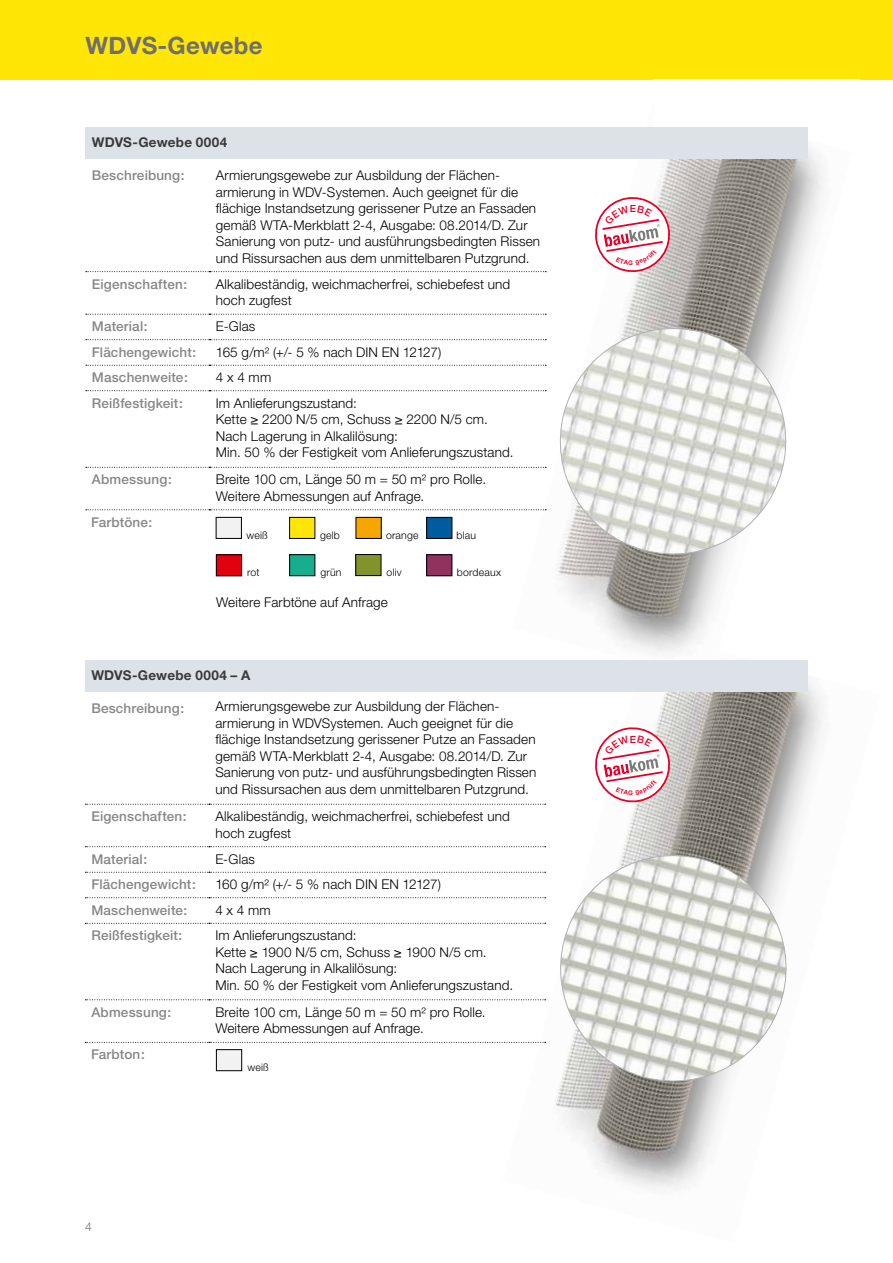
<style>
.page{position:relative;width:893px;height:1263px;background:#fff}
.page>*{position:absolute;margin:0;border:0;box-sizing:border-box;transform-origin:0 0}
.t1{font:700 24px "Helvetica Neue LT Pro";letter-spacing:.01em;color:#6f6f6e}
.t2{font:300 13.5px/16.5px "Helvetica Neue LT Pro";letter-spacing:.01em;color:#000}
.t3{font:500 13.5px "Helvetica Neue";letter-spacing:.01em;color:#878786}
.t4{font:700 13.5px "Helvetica Neue LT Pro";letter-spacing:.02em;color:#3b3b3a}
.t5{font:300 12px "Helvetica Neue";color:#6f6f6e}
.t6{font:300 10.5px "Helvetica Neue LT Pro";letter-spacing:.02em;color:#000}
.t7{font:500 9.9px "Helvetica Neue";color:#e40028}
.t8{font:700 6.3px "Arial";color:#e40028}
</style>
<div class="page">
<img style="left:503px;top:681px;width:321px;height:509px">
<svg style="left:547px;top:842px;width:252px;height:251px"></svg>
<img style="left:512px;top:148px;width:312px;height:533px">
<svg style="left:547px;top:315px;width:252px;height:251px"></svg>
<div style="left:0;top:0;width:893px;height:79px;background:#ffe607"></div>
<div style="left:85px;top:660px;width:722px;height:31px;background:#dce2e7"></div>
<svg style="left:85px;top:846px;width:461px;height:1px"></svg>
<svg style="left:85px;top:872px;width:461px;height:1px"></svg>
<svg style="left:85px;top:897px;width:461px;height:1px"></svg>
<svg style="left:85px;top:923px;width:461px;height:1px"></svg>
<svg style="left:85px;top:999px;width:461px;height:1px"></svg>
<svg style="left:85px;top:1042px;width:461px;height:1px"></svg>
<svg style="left:85px;top:804px;width:461px;height:1px"></svg>
<div style="left:85px;top:127px;width:723px;height:32px;background:#dce2e7"></div>
<svg style="left:86px;top:271px;width:460px;height:1px"></svg>
<svg style="left:86px;top:314px;width:460px;height:1px"></svg>
<svg style="left:86px;top:339px;width:460px;height:1px"></svg>
<svg style="left:86px;top:365px;width:460px;height:1px"></svg>
<svg style="left:86px;top:390px;width:460px;height:1px"></svg>
<svg style="left:86px;top:467px;width:460px;height:1px"></svg>
<svg style="left:86px;top:509px;width:460px;height:1px"></svg>
<div style="left:216px;top:1050px;width:26px;height:21px;background:#f2f2f2"></div>
<div style="left:216px;top:1049px;width:26px;height:22px;border:1px solid #000"></div>
<div style="left:290px;top:517px;width:25px;height:21px;background:#ffe607"></div>
<div style="left:289px;top:517px;width:26px;height:21px;border:1px solid #000"></div>
<div style="left:216px;top:555px;width:26px;height:21px;background:#e3000f"></div>
<div style="left:216px;top:555px;width:26px;height:21px;border:1px solid #000"></div>
<div style="left:216px;top:517px;width:25px;height:21px;background:#f2f2f2"></div>
<div style="left:216px;top:517px;width:26px;height:21px;border:1px solid #000"></div>
<div style="left:290px;top:555px;width:25px;height:21px;background:#17ae8e"></div>
<div style="left:289px;top:555px;width:26px;height:21px;border:1px solid #000"></div>
<div style="left:356px;top:517px;width:25px;height:21px;background:#f7a600"></div>
<div style="left:356px;top:554px;width:25px;height:22px;background:#82932b"></div>
<div style="left:356px;top:554px;width:25px;height:22px;border:1px solid #000"></div>
<div style="left:427px;top:517px;width:25px;height:21px;background:#005c9f"></div>
<div style="left:427px;top:555px;width:25px;height:21px;background:#90325d"></div>
<div style="left:427px;top:555px;width:25px;height:21px;border:1px solid #000"></div>
<svg style="left:591px;top:193px;width:81px;height:83px"></svg>
<svg style="left:591px;top:723px;width:81px;height:83px"></svg>
<h1 class="t1" style="left:85px;top:30px;width:179px">WDVS-Gewebe</h1>
<p class="t4" style="left:92px;top:134px;width:137px">WDVS-Gewebe 0004</p>
<p class="t3" style="left:92px;top:167px;width:94px">Beschreibung:</p>
<p class="t2" style="left:216px;top:167px;width:326px">Armierungsgewebe zur Ausbildung der Flächen&shy;armierung in WDV-Systemen. Auch geeignet für die flächige Instandsetzung gerissener Putze an Fassaden gemäß WTA-Merkblatt 2-4, Ausgabe: 08.2014/D. Zur Sanierung von putz- und ausführungsbedingten Rissen und Rissursachen aus dem unmittelbaren Putzgrund.</p>
<p class="t3" style="left:92px;top:276px;width:97px">Eigenschaften:</p>
<p class="t2" style="left:216px;top:275px;width:296px">Alkalibeständig, weichmacherfrei, schiebefest und hoch zugfest</p>
<p class="t3" style="left:92px;top:318px;width:57px">Material:</p>
<p class="t2" style="left:216px;top:318px;width:41px">E-Glas</p>
<p class="t3" style="left:92px;top:344px;width:106px">Flächengewicht:</p>
<p class="t2" style="left:216px;top:343px;width:227px">165 g/m² (+/- 5 % nach DIN EN 12127)</p>
<p class="t3" style="left:92px;top:369px;width:98px">Maschenweite:</p>
<p class="t2" style="left:216px;top:369px;width:57px">4 x 4 mm</p>
<p class="t3" style="left:92px;top:395px;width:93px">Reißfestigkeit:</p>
<p class="t2" style="left:216px;top:394px;width:299px">Im Anlieferungszustand:<br>Kette ≥ 2200 N/5 cm, Schuss ≥ 2200 N/5 cm.<br>Nach Lagerung in Alkalilösung:<br>Min. 50 % der Festigkeit vom Anlieferungszustand.</p>
<p class="t3" style="left:92px;top:471px;width:82px">Abmessung:</p>
<p class="t2" style="left:216px;top:471px;width:272px">Breite 100 cm, Länge 50 m = 50 m² pro Rolle.<br>Weitere Abmessungen auf Anfrage.</p>
<p class="t3" style="left:91px;top:514px;width:63px">Farbtöne:</p>
<p class="t6" style="left:247px;top:528px;width:23px">weiß</p>
<p class="t6" style="left:320px;top:528px;width:21px">gelb</p>
<p class="t6" style="left:386px;top:528px;width:34px">orange</p>
<p class="t6" style="left:456px;top:528px;width:21px">blau</p>
<p class="t6" style="left:247px;top:566px;width:14px">rot</p>
<p class="t6" style="left:321px;top:566px;width:23px">grün</p>
<p class="t6" style="left:387px;top:566px;width:17px">oliv</p>
<p class="t6" style="left:457px;top:566px;width:46px">bordeaux</p>
<p class="t2" style="left:216px;top:594px;width:173px">Weitere Farbtöne auf Anfrage</p>
<p class="t4" style="left:91px;top:667px;width:160px">WDVS-Gewebe 0004 – A</p>
<p class="t3" style="left:91px;top:700px;width:94px">Beschreibung:</p>
<p class="t2" style="left:215px;top:698px;width:322px">Armierungsgewebe zur Ausbildung der Flächen&shy;armierung in WDVSystemen. Auch geeignet für die flächige Instandsetzung gerissener Putze an Fassaden gemäß WTA-Merkblatt 2-4, Ausgabe: 08.2014/D. Zur Sanierung von putz- und ausführungsbedingten Rissen und Rissursachen aus dem unmittelbaren Putzgrund.</p>
<p class="t3" style="left:91px;top:808px;width:97px">Eigenschaften:</p>
<p class="t2" style="left:215px;top:808px;width:296px">Alkalibeständig, weichmacherfrei, schiebefest und hoch zugfest</p>
<p class="t3" style="left:91px;top:851px;width:57px">Material:</p>
<p class="t2" style="left:215px;top:850px;width:41px">E-Glas</p>
<p class="t3" style="left:91px;top:876px;width:106px">Flächengewicht:</p>
<p class="t2" style="left:215px;top:876px;width:227px">160 g/m² (+/- 5 % nach DIN EN 12127)</p>
<p class="t3" style="left:91px;top:902px;width:98px">Maschenweite:</p>
<p class="t2" style="left:215px;top:901px;width:57px">4 x 4 mm</p>
<p class="t3" style="left:91px;top:927px;width:93px">Reißfestigkeit:</p>
<p class="t2" style="left:215px;top:927px;width:299px">Im Anlieferungszustand:<br>Kette ≥ 1900 N/5 cm, Schuss ≥ 1900 N/5 cm.<br>Nach Lagerung in Alkalilösung:<br>Min. 50 % der Festigkeit vom Anlieferungszustand.</p>
<p class="t3" style="left:91px;top:1004px;width:82px">Abmessung:</p>
<p class="t2" style="left:215px;top:1003px;width:272px">Breite 100 cm, Länge 50 m = 50 m² pro Rolle.<br>Weitere Abmessungen auf Anfrage.</p>
<p class="t3" style="left:91px;top:1046px;width:55px">Farbton:</p>
<p class="t5" style="left:85px;top:1219px;width:8px">4</p>
<p class="t6" style="left:247px;top:1061px;width:23px">weiß</p>
<p class="t7" style="left:630px;top:203px;width:8px">E</p>
<p class="t8" style="left:628px;top:258px;width:6px">G</p>
<p class="t7" style="left:630px;top:733px;width:8px">E</p>
<p class="t8" style="left:628px;top:788px;width:6px">G</p>
</div>
